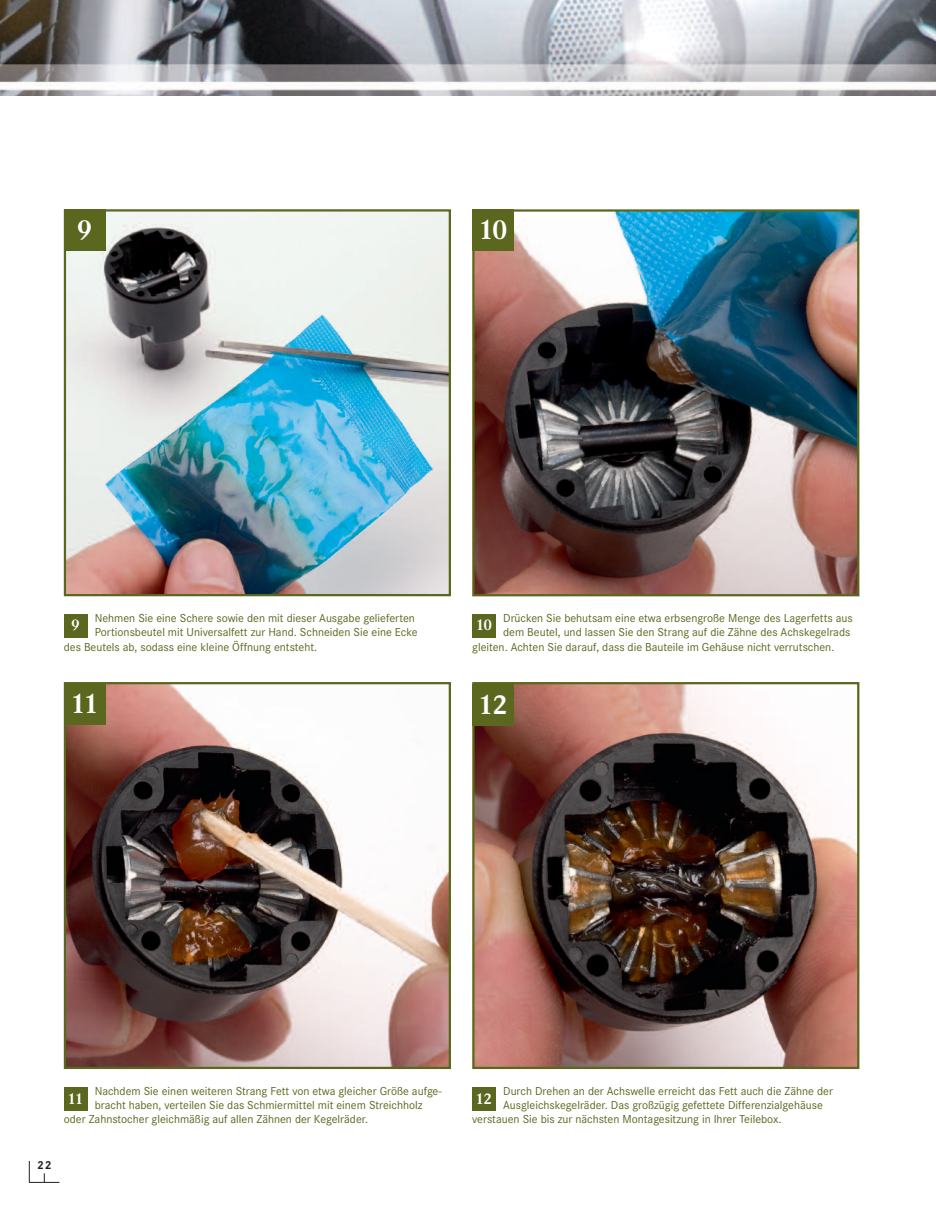
<style>
.page{position:relative;width:936px;height:1212px;background:#fff}
.page>*{position:absolute;margin:0;border:0;box-sizing:border-box;transform-origin:0 0}
.t1{font:700 28.5px "Corporate A";color:#fff}
.t2{font:700 16.05px "Corporate A";color:#fff}
.t3{font:12px "Corporate S";color:#5b671e}
.t4{font:700 12px "Corporate S";color:#231f20}
</style>
<div class="page">
<img style="left:0;top:0;width:935px;height:96px">
<svg style="left:29px;top:1161px;width:1px;height:21px"></svg>
<hr style="left:29px;top:1182px;width:30px;height:1px;background:#231f20">
<img style="left:67px;top:685px;width:381px;height:381px">
<div style="left:64px;top:682px;width:387px;height:387px;border:2px solid #5b671e"></div>
<img style="left:475px;top:685px;width:381px;height:381px">
<div style="left:472px;top:682px;width:387px;height:387px;border:2px solid #5b671e"></div>
<div style="left:64px;top:1087px;width:23px;height:24px;background:#5b671e"></div>
<div style="left:472px;top:1087px;width:23px;height:24px;background:#5b671e"></div>
<img style="left:475px;top:212px;width:381px;height:381px">
<div style="left:472px;top:209px;width:387px;height:387px;border:2px solid #5b671e"></div>
<img style="left:67px;top:212px;width:381px;height:381px">
<div style="left:64px;top:209px;width:387px;height:387px;border:2px solid #5b671e"></div>
<div style="left:64px;top:615px;width:23px;height:23px;background:#5b671e"></div>
<div style="left:472px;top:615px;width:23px;height:23px;background:#5b671e"></div>
<div style="left:64px;top:209px;width:41px;height:42px;background:#5b671e"></div>
<div style="left:472px;top:209px;width:42px;height:42px;background:#5b671e"></div>
<div style="left:64px;top:683px;width:41px;height:42px;background:#5b671e"></div>
<div style="left:472px;top:684px;width:42px;height:42px;background:#5b671e"></div>
<h1 class="t1" style="left:77px;top:212px;width:17px">9</h1>
<h1 class="t1" style="left:478px;top:212px;width:31px">10</h1>
<p class="t3" style="left:95px;top:611px;width:322px">Nehmen Sie eine Schere sowie den mit dieser Ausgabe gelieferten</p>
<p class="t3" style="left:95px;top:625px;width:324px">Portionsbeutel mit Universalfett zur Hand. Schneiden Sie eine Ecke</p>
<p class="t3" style="left:64px;top:639px;width:255px">des Beutels ab, sodass eine kleine Öffnung entsteht.</p>
<h2 class="t2" style="left:71px;top:615px;width:10px">9</h2>
<p class="t3" style="left:503px;top:611px;width:351px">Drücken Sie behutsam eine etwa erbsengroße Menge des Lagerfetts aus</p>
<p class="t3" style="left:503px;top:625px;width:349px">dem Beutel, und lassen Sie den Strang auf die Zähne des Achskegelrads</p>
<p class="t3" style="left:472px;top:639px;width:363px">gleiten. Achten Sie darauf, dass die Bauteile im Gehäuse nicht verrutschen.</p>
<h2 class="t2" style="left:475px;top:615px;width:18px">10</h2>
<h1 class="t1" style="left:70px;top:686px;width:30px">11</h1>
<h1 class="t1" style="left:478px;top:687px;width:31px">12</h1>
<p class="t3" style="left:95px;top:1084px;width:348px">Nachdem Sie einen weiteren Strang Fett von etwa gleicher Größe aufge-</p>
<p class="t3" style="left:95px;top:1098px;width:329px">bracht haben, verteilen Sie das Schmiermittel mit einem Streichholz</p>
<p class="t3" style="left:64px;top:1112px;width:306px">oder Zahnstocher gleichmäßig auf allen Zähnen der Kegelräder.</p>
<h2 class="t2" style="left:67px;top:1089px;width:18px">11</h2>
<p class="t4" style="left:37px;top:1158px;width:16px">22</p>
<p class="t3" style="left:503px;top:1084px;width:331px">Durch Drehen an der Achswelle erreicht das Fett auch die Zähne der</p>
<p class="t3" style="left:503px;top:1098px;width:321px">Ausgleichskegelräder. Das großzügig gefettete Differenzialgehäuse</p>
<p class="t3" style="left:472px;top:1112px;width:311px">verstauen Sie bis zur nächsten Montagesitzung in Ihrer Teilebox.</p>
<h2 class="t2" style="left:475px;top:1089px;width:18px">12</h2>
</div>
